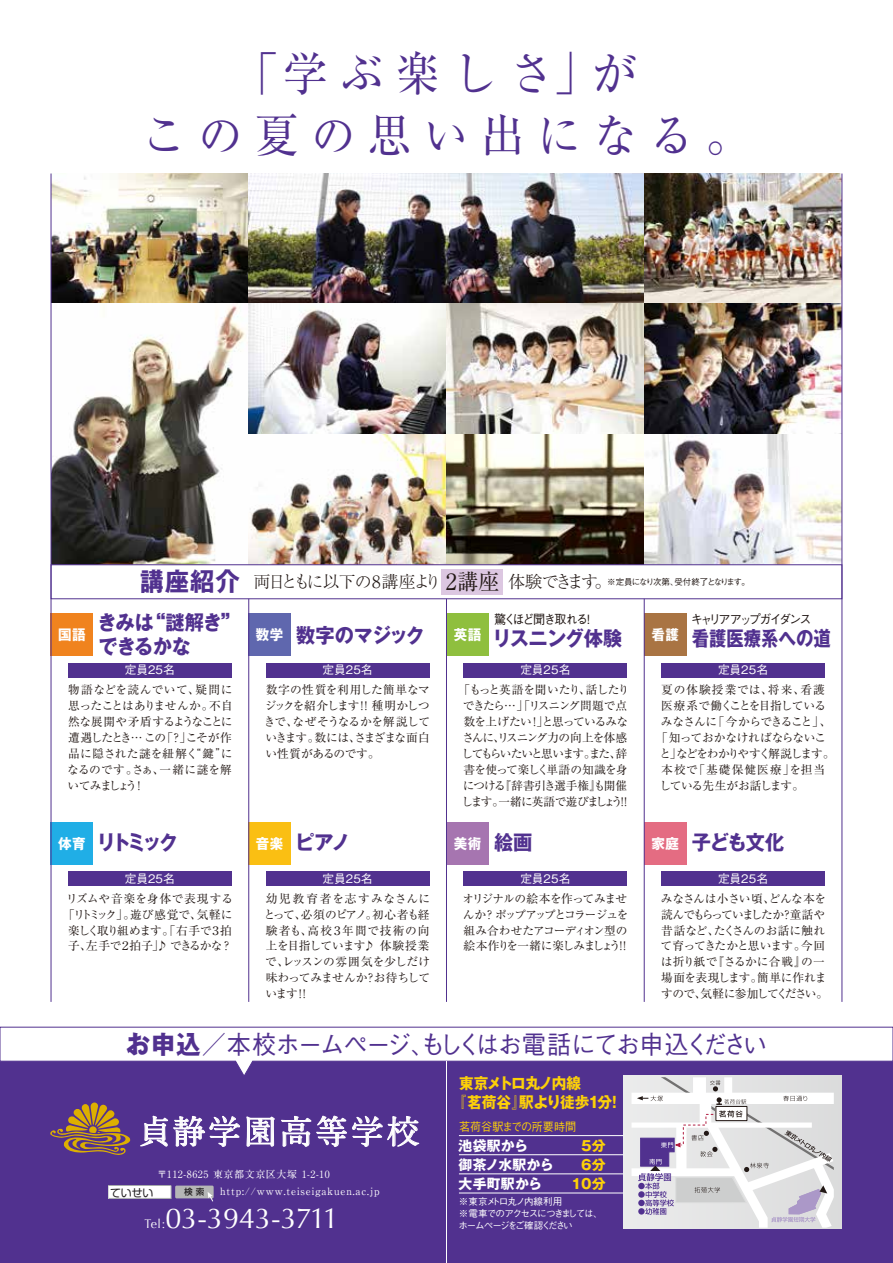
<style>
.page{position:relative;width:893px;height:1263px;background:#fff}
.page>*{position:absolute;margin:0;border:0;box-sizing:border-box;transform-origin:0 0}
.t1{font:46.8px/62.7px "Ryumin Pro";letter-spacing:.27em;color:#51318f;text-align:center;scale:.95 1}
.t2{font:700 33px "A1 Mincho Std";letter-spacing:.08em;color:#fff}
.t3{font:28.8px "Optima";color:#fff}
.t4{font:500 25.5px "Gothic BBB Pro";letter-spacing:-.08em;color:#51318f;scale:.95 1}
.t5{font:700 20.25px/23.4px "Gothic MB101 Pro";letter-spacing:-.025em;color:#51318f;scale:.95 1}
.t6{font:700 20.25px "Gothic MB101 Pro";color:#51318f;scale:.86 1}
.t7{font:300 16.95px "Ryumin Pro";letter-spacing:-.11em;color:#221815}
.t8{font:700 15.45px/19.2px "Gothic MB101 Pro";letter-spacing:-.075em;color:#fdd108;scale:.95 1}
.t9{font:700 14.1px "Gothic MB101 Pro";letter-spacing:.04em;color:#fff;scale:.95 1}
.t10{font:700 13.8px "Gothic MB101 Pro";letter-spacing:.02em;color:#fff}
.t11{font:700 13.8px "Gothic MB101 Pro";letter-spacing:.02em;color:#fdd108}
.t12{font:700 13.8px "Gothic MB101 Pro";letter-spacing:-.015em;color:#fff}
.t13{font:500 12.75px "Gothic BBB Pro";letter-spacing:-.175em;color:#221815;scale:.95 1}
.t14{font:500 12.75px "Gothic BBB Pro";letter-spacing:-.14em;color:#221815;scale:.95 1}
.t15{font:12.45px "Optima";color:#fff}
.t16{font:11.7px/15.9px "Ryumin Pro";letter-spacing:-.055em;color:#221815;text-align:justify}
.t17{font:11.7px/15.9px "Ryumin Pro";letter-spacing:-.075em;color:#221815}
.t18{font:500 11.7px "Gothic BBB Pro";letter-spacing:.005em;color:#fff}
.t19{font:11.7px "Ryumin Pro";letter-spacing:-.12em;color:#221815}
.t20{font:11.7px "Ryumin Pro";letter-spacing:-.025em;color:#221815}
.t21{font:11.7px "Ryumin Pro";letter-spacing:.1em;color:#221815}
.t22{font:11.7px "Ryumin Pro";letter-spacing:.09em;color:#221815}
.t23{font:500 11.7px "Gothic BBB Pro";color:#fdd108;scale:.95 1}
.t24{font:10.8px "Shin M Go Pro";color:#221f20}
.t25{font:700 10.05px "A1 Mincho Std";letter-spacing:.09em;color:#fff}
.t26{font:700 10.05px "A1 Mincho Std";letter-spacing:.06em;color:#fff}
.t27{font:500 9.6px/11.7px "Gothic BBB Pro";letter-spacing:-.135em;color:#fff}
.t28{font:500 8.7px "Shin M Go Pro";color:#221f20}
.s1{font-family:"Gothic MB101 Pro";font-weight:700;font-size:25.5px;color:#51318f}
.s2{font-weight:400;font-size:22.35px}
.s3{font-size:14.1px;color:#fff}
.s4{font-family:"Gothic MB101 Pro";font-weight:700}
</style>
<div class="page">
<div style="left:51px;top:822px;width:42px;height:42px;background:#20aee6"></div>
<div style="left:248px;top:822px;width:43px;height:42px;background:#fabf13"></div>
<div style="left:446px;top:822px;width:43px;height:42px;background:#a675b0"></div>
<div style="left:644px;top:822px;width:42px;height:42px;background:#e46c82"></div>
<div style="left:68px;top:871px;width:164px;height:15px;background:#51318f"></div>
<div style="left:266px;top:871px;width:163px;height:15px;background:#51318f"></div>
<div style="left:464px;top:871px;width:163px;height:15px;background:#51318f"></div>
<div style="left:661px;top:871px;width:164px;height:15px;background:#51318f"></div>
<div style="left:51px;top:614px;width:42px;height:42px;background:#f0831e"></div>
<div style="left:68px;top:662px;width:164px;height:15px;background:#51318f"></div>
<div style="left:248px;top:614px;width:43px;height:42px;background:#5f67ae"></div>
<div style="left:266px;top:662px;width:163px;height:15px;background:#51318f"></div>
<div style="left:446px;top:614px;width:43px;height:42px;background:#8fbf3e"></div>
<div style="left:464px;top:662px;width:163px;height:15px;background:#51318f"></div>
<div style="left:644px;top:614px;width:42px;height:42px;background:#a97443"></div>
<div style="left:661px;top:662px;width:164px;height:15px;background:#51318f"></div>
<div style="left:0;top:1061px;width:893px;height:202px;background:#51318f"></div>
<hr style="left:248px;top:174px;width:1px;height:828px;background:#51318f">
<hr style="left:446px;top:174px;width:1px;height:828px;background:#51318f">
<hr style="left:644px;top:174px;width:1px;height:828px;background:#51318f">
<svg style="left:0;top:1027px;width:893px;height:201px"></svg>
<hr style="left:446px;top:1061px;width:1px;height:202px;background:#fff">
<img style="left:52px;top:174px;width:790px;height:390px">
<div style="left:51px;top:564px;width:791px;height:35px;background:#fff;border:1px solid #51318f"></div>
<hr style="left:51px;top:174px;width:1px;height:828px;background:#51318f">
<hr style="left:842px;top:174px;width:1px;height:828px;background:#51318f">
<div style="left:441px;top:569px;width:62px;height:25px;background:#dcc7e1"></div>
<hr style="left:459px;top:1193px;width:164px;height:1px;background:#fff">
<hr style="left:459px;top:1173px;width:164px;height:1px;background:#fff">
<hr style="left:459px;top:1154px;width:164px;height:1px;background:#fff">
<hr style="left:459px;top:1135px;width:164px;height:1px;background:#fff">
<h1 class="t1" style="left:142px;top:39px;width:642px">「学ぶ楽しさ」が<br>この夏の思い出になる。</h1>
<h3 class="t7" style="left:140px;top:568px;width:612px"><span class="s1">講座紹介</span> 両日ともに以下の8講座より <span class="s2">2講座</span>体験できます。<sup>※定員になり次第、受付終了となります。</sup></h3>
<p class="t9" style="left:58px;top:623px;width:30px">国語</p>
<h3 class="t5" style="left:97px;top:608px;width:152px">きみは“謎解き”できるかな</h3>
<p class="t18" style="left:125px;top:661px;width:51px">定員25名</p>
<p class="t16" style="left:67px;top:681px;width:167px">物語などを読んでいて、疑問に思ったことはありませんか。不自然な展開や矛盾するようなことに遭遇したとき… この「？」こそが作品に隠された謎を紐解く“鍵”になるのです。さぁ、一緒に謎を解いてみましょう！</p>
<h3 class="t5" style="left:256px;top:621px;width:179px"><span class="s3">数学</span> 数字のマジック</h3>
<p class="t18" style="left:323px;top:661px;width:51px">定員25名</p>
<p class="t16" style="left:264px;top:681px;width:168px">数字の性質を利用した簡単なマジックを紹介します！！種明かしつきで、なぜそうなるかを解説していきます。数には、さまざまな面白い性質があるのです。</p>
<p class="t9" style="left:454px;top:623px;width:30px">英語</p>
<p class="t14" style="left:494px;top:609px;width:107px">驚くほど聞き取れる！</p>
<h3 class="t5" style="left:492px;top:624px;width:138px">リスニング体験</h3>
<p class="t18" style="left:520px;top:661px;width:51px">定員25名</p>
<p class="t17" style="left:458px;top:681px;width:175px">「もっと英語を聞いたり、話したりできたら… 」「リスニング問題で点数を上げたい！」と思っているみなさんに、リスニング力の向上を体感してもらいたいと思います。また、辞書を使って楽しく単語の知識を身につける『辞書引き選手権』も開催します。一緒に英語で遊びましょう！！</p>
<p class="t13" style="left:691px;top:609px;width:129px">キャリアアップガイダンス</p>
<h3 class="t6" style="left:651px;top:622px;width:210px"><sup>看護</sup> 看護医療系への道</h3>
<p class="t18" style="left:718px;top:661px;width:51px">定員25名</p>
<p class="t21" style="left:661px;top:680px;width:165px">夏の体験授業では、将来、看護</p>
<p class="t16" style="left:661px;top:697px;width:166px">医療系で働くことを目指している</p>
<p class="t17" style="left:661px;top:713px;width:172px">みなさんに「今からできること」、</p>
<p class="t20" style="left:656px;top:728px;width:171px">「知っておかなければならないこ</p>
<p class="t19" style="left:659px;top:744px;width:177px">と」などをわかりやすく解説します。</p>
<p class="t22" style="left:661px;top:760px;width:165px">本校で「基礎保健医療」を担当</p>
<p class="t16" style="left:659px;top:777px;width:146px">している先生がお話します。</p>
<p class="t9" style="left:454px;top:831px;width:30px">美術</p>
<h3 class="t5" style="left:692px;top:828px;width:99px">子ども文化</h3>
<p class="t9" style="left:256px;top:831px;width:30px">音楽</p>
<h3 class="t5" style="left:494px;top:828px;width:42px">絵画</h3>
<p class="t9" style="left:58px;top:831px;width:30px">体育</p>
<h3 class="t5" style="left:295px;top:828px;width:60px">ピアノ</h3>
<h3 class="t5" style="left:97px;top:828px;width:87px">リトミック</h3>
<p class="t9" style="left:651px;top:831px;width:30px">家庭</p>
<p class="t18" style="left:125px;top:869px;width:51px">定員25名</p>
<p class="t18" style="left:323px;top:869px;width:51px">定員25名</p>
<p class="t18" style="left:520px;top:869px;width:51px">定員25名</p>
<p class="t18" style="left:718px;top:869px;width:51px">定員25名</p>
<p class="t16" style="left:63px;top:889px;width:171px;text-align:center">リズムや音楽を身体で表現する「リトミック」。遊び感覚で、気軽に楽しく取り組めます。「右手で３拍子、左手で２拍子」♪ できるかな？</p>
<p class="t16" style="left:264px;top:889px;width:168px">幼児教育者を志すみなさんにとって、必須のピアノ。初心者も経験者も、高校３年間で技術の向上を目指しています♪ 体験授業で、レッスンの雰囲気を少しだけ味わってみませんか？お待ちしています！！</p>
<p class="t17" style="left:463px;top:889px;width:169px">オリジナルの絵本を作ってみませんか？ポップアップとコラージュを組み合わせたアコーディオン型の絵本作りを一緒に楽しみましょう！！</p>
<p class="t16" style="left:661px;top:889px;width:169px;text-align:left">みなさんは小さい頃、どんな本を読んでもらっていましたか？童話や昔話など、たくさんのお話に触れて育ってきたかと思います。今回は折り紙で『さるかに合戦』の一場面を表現します。簡単に作れますので、気軽に参加してください。</p>
<h3 class="t4" style="left:126px;top:1024px;width:676px"><span class="s4">お申込／</span>本校ホームページ、もしくはお電話にてお申込ください</h3>
<h3 class="t8" style="left:452px;top:1071px;width:180px;text-indent:7px">東京メトロ丸ノ内線<br>『茗荷谷』駅より徒歩1分！</h3>
<h2 class="t2" style="left:138px;top:1105px;width:283px">貞静学園高等学校</h2>
<p class="t26" style="left:157px;top:1166px;width:174px">〒112-8625 東京都文京区大塚 1-2-10</p>
<p class="t24" style="left:110px;top:1184px;width:45px">ていせい</p>
<p class="t28" style="left:184px;top:1184px;width:22px">検 索</p>
<p class="t25" style="left:220px;top:1183px;width:161px">http://www.teiseigakuen.ac.jp</p>
<p class="t15" style="left:145px;top:1217px;width:22px">Tel:</p>
<h3 class="t3" style="left:165px;top:1202px;width:175px">03-3943-3711</h3>
<p class="t23" style="left:459px;top:1117px;width:125px">茗荷谷駅までの所要時間</p>
<p class="t10" style="left:459px;top:1134px;width:71px">池袋駅から</p>
<p class="t11" style="left:581px;top:1134px;width:26px">5分</p>
<p class="t12" style="left:459px;top:1153px;width:96px">御茶ノ水駅から</p>
<p class="t11" style="left:581px;top:1153px;width:26px">6分</p>
<p class="t10" style="left:459px;top:1172px;width:85px">大手町駅から</p>
<p class="t11" style="left:571px;top:1172px;width:36px">10分</p>
<p class="t27" style="left:458px;top:1194px;width:146px">※東京メトロ丸ノ内線利用<br>※電車でのアクセスにつきましては、ホームページをご確認ください</p>
</div>
